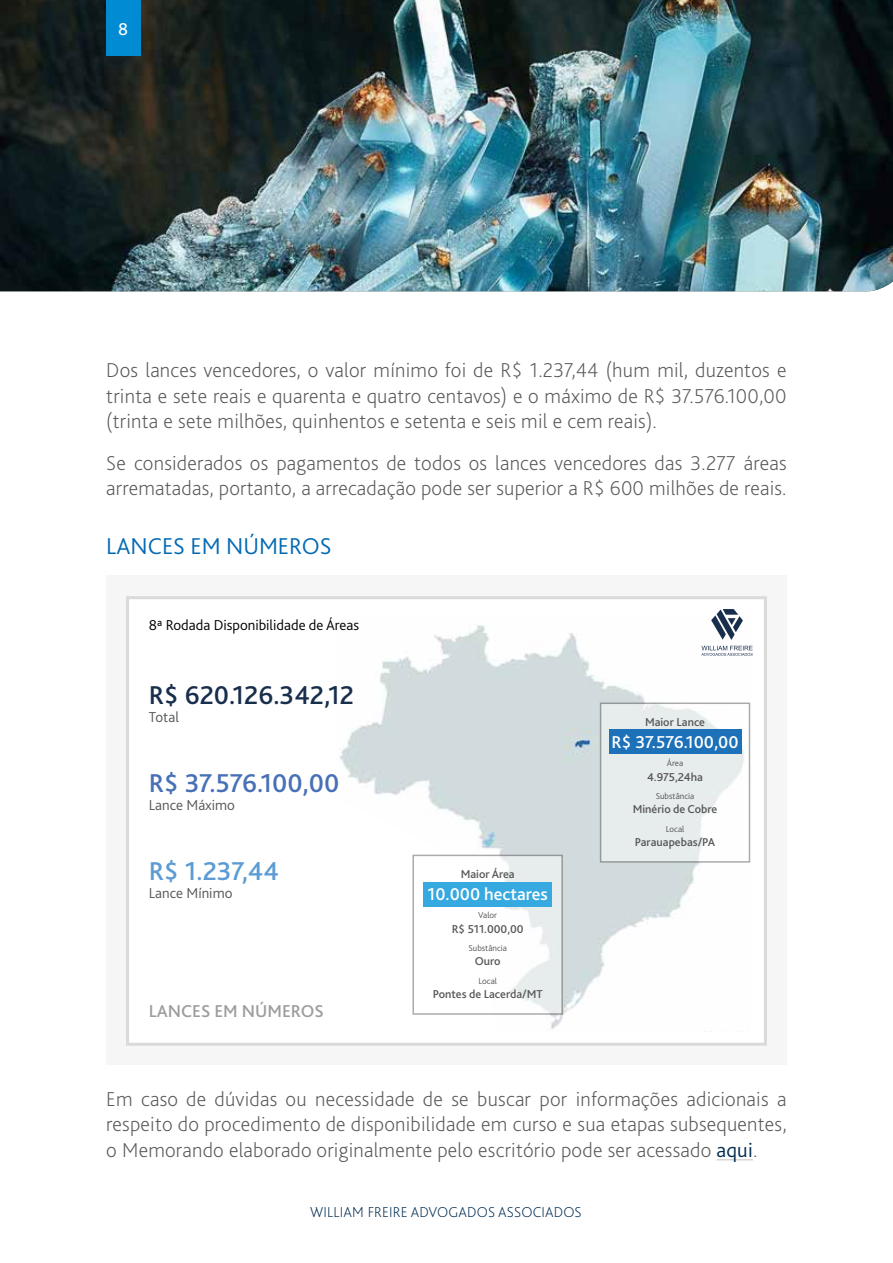
<style>
.page{position:relative;width:893px;height:1263px;background:#fff}
.page>*{position:absolute;margin:0;border:0;box-sizing:border-box;transform-origin:0 0}
.t1{font:500 27px "Bliss 2";color:#182e4d}
.t2{font:500 27px "Bliss 2";color:#4770b6}
.t3{font:500 27px "Bliss 2";color:#5c9bd4}
.t4{font:300 24px "Bliss 2";color:#0069b4}
.t5{font:200 21px/25.2px "Bliss 2";letter-spacing:.01em;color:#575756;text-align:justify}
.t6{font:500 18px "Bliss 2";color:#fff}
.t7{font:500 18px "Bliss 2";color:#9d9d9c}
.t8{font:18px "Bliss 2";color:#fff}
.t9{font:200 15px "Bliss 2";letter-spacing:.01em;color:#002c50}
.t10{font:300 15px "Bliss 2";color:#000}
.t11{font:300 15px "Bliss 2";color:#575756}
.t12{font:500 12px "Bliss 2";color:#575756}
.t13{font:300 9px "Bliss 2";color:#575756}
.s1{font-weight:300;color:#002c50}
</style>
<div class="page">
<img style="left:0;top:0;width:893px;height:291px">
<div style="left:106px;top:0;width:34px;height:55px;background:#008bd2"></div>
<hr style="left:717px;top:1159px;width:36px;height:1px;background:#c6c6c6">
<div style="left:106px;top:575px;width:681px;height:489px;background:#f6f6f6"></div>
<div style="left:128px;top:598px;width:637px;height:446px;background:#fff"></div>
<div style="left:126px;top:596px;width:641px;height:450px;border:3px solid #dadada"></div>
<img style="left:339px;top:625px;width:411px;height:407px">
<div style="left:601px;top:703px;width:148px;height:159px;background:linear-gradient(to right,#e2e8e9,#f6f8f9)"></div>
<div style="left:609px;top:729px;width:132px;height:25px;background:#1d71b8"></div>
<div style="left:413px;top:855px;width:149px;height:159px;background:linear-gradient(to right,#fff,#edf1f1)"></div>
<div style="left:423px;top:882px;width:129px;height:25px;background:#36a9e1"></div>
<svg style="left:711px;top:609px;width:32px;height:31px"></svg>
<svg style="left:701px;top:646px;width:52px;height:10px"></svg>
<p class="t8" style="left:118px;top:18px;width:12px">8</p>
<p class="t5" style="left:106px;top:357px;width:682px">Dos lances vencedores, o valor mínimo foi de R$ 1.237,44 (hum mil, duzentos e trinta e sete reais e quarenta e quatro centavos) e o máximo de R$ 37.576.100,00 (trinta e sete milhões, quinhentos e setenta e seis mil e cem reais).</p>
<p class="t5" style="left:106px;top:450px;width:682px">Se considerados os pagamentos de todos os lances vencedores das 3.277 áreas arrematadas, portanto, a arrecadação pode ser superior a R$ 600 milhões de reais.</p>
<p class="t4" style="left:106px;top:531px;width:227px">LANCES EM NÚMEROS</p>
<p class="t10" style="left:149px;top:616px;width:212px">8ª Rodada Disponibilidade de Áreas</p>
<p class="t1" style="left:149px;top:678px;width:207px">R$ 620.126.342,12</p>
<p class="t11" style="left:149px;top:708px;width:32px">Total</p>
<p class="t2" style="left:149px;top:766px;width:192px">R$ 37.576.100,00</p>
<p class="t11" style="left:149px;top:796px;width:88px">Lance Máximo</p>
<p class="t3" style="left:149px;top:854px;width:132px">R$ 1.237,44</p>
<p class="t11" style="left:149px;top:884px;width:85px">Lance Mínimo</p>
<p class="t7" style="left:149px;top:1000px;width:177px">LANCES EM NÚMEROS</p>
<p class="t12" style="left:461px;top:867px;width:56px">Maior Área</p>
<p class="t6" style="left:428px;top:883px;width:122px">10.000 hectares</p>
<p class="t13" style="left:478px;top:910px;width:20px">Valor</p>
<p class="t12" style="left:452px;top:921px;width:73px">R$ 511.000,00</p>
<p class="t13" style="left:468px;top:942px;width:40px">Substância</p>
<p class="t12" style="left:475px;top:954px;width:27px">Ouro</p>
<p class="t13" style="left:478px;top:975px;width:20px">Local</p>
<p class="t12" style="left:433px;top:987px;width:112px">Pontes de Lacerda/MT</p>
<p class="t12" style="left:645px;top:715px;width:62px">Maior Lance</p>
<p class="t6" style="left:611px;top:731px;width:129px">R$ 37.576.100,00</p>
<p class="t13" style="left:667px;top:758px;width:18px">Área</p>
<p class="t12" style="left:647px;top:769px;width:57px">4.975,24ha</p>
<p class="t13" style="left:656px;top:790px;width:40px">Substância</p>
<p class="t12" style="left:633px;top:802px;width:86px">Minério de Cobre</p>
<p class="t13" style="left:666px;top:823px;width:20px">Local</p>
<p class="t12" style="left:635px;top:834px;width:82px">Parauapebas/PA</p>
<p class="t5" style="left:106px;top:1086px;width:682px">Em caso de dúvidas ou necessidade de se buscar por informações adicionais a respeito do procedimento de disponibilidade em curso e sua etapas subsequentes, o Memorando elaborado originalmente pelo escritório pode ser acessado <span class="s1">aqui</span>.</p>
<p class="t9" style="left:310px;top:1202px;width:273px">WILLIAM FREIRE ADVOGADOS ASSOCIADOS</p>
</div>
